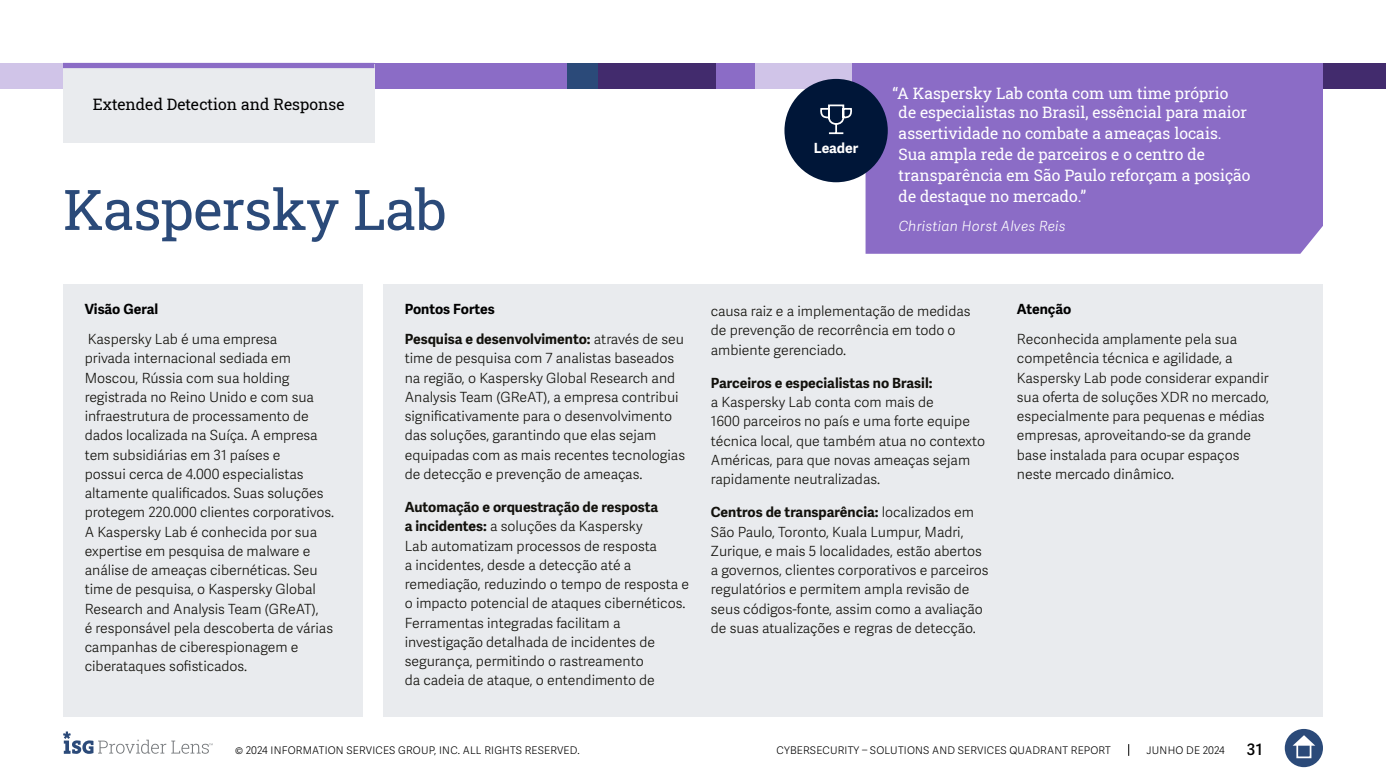
<style>
.page{position:relative;width:1386px;height:780px;background:#fff}
.page>*{position:absolute;margin:0;border:0;box-sizing:border-box;transform-origin:0 0}
.t1{font:56px "Roboto Slab";letter-spacing:-.015em;color:#2b4a79}
.t2{font:15.75px/21px "Roboto Slab ISG P Regular";color:#fff}
.t3{font:15.75px "Roboto Slab ISG P Regular";color:#000}
.t4{font:600 15.75px "Adelle Sans";color:#000}
.t5{font:300 14px/19.2px "Adelle Sans";color:#12110c}
.t6{font:700 14px/29.8px "Adelle Sans";color:#12110c}
.t7{font:italic 300 14px "Adelle Sans";letter-spacing:.02em;color:#fff}
.t8{font:700 14px "Adelle Sans";letter-spacing:-.005em;color:#000}
.t9{font:700 14px "Adelle Sans";letter-spacing:-.01em;color:#fff}
.t10{font:300 10.5px "Adelle Sans";letter-spacing:.02em;color:#000}
.s1{color:#000}
.s2{font-weight:300}
.s3{font-weight:700}
</style>
<div class="page">
<svg style="left:1128px;top:744px;width:1px;height:12px"></svg>
<div style="left:1285px;top:729px;width:38px;height:38px;background:#2b4a79;border-radius:50%"></div>
<svg style="left:1293px;top:735px;width:22px;height:10px"></svg>
<div style="left:1296px;top:743px;width:15px;height:15px;border:2px solid #fff"></div>
<svg style="left:63px;top:731px;width:150px;height:23px"></svg>
<div style="left:0;top:63px;width:158px;height:26px;background:#d0c4e8"></div>
<div style="left:158px;top:63px;width:409px;height:26px;background:#8b6cc6"></div>
<div style="left:850px;top:63px;width:184px;height:26px;background:#8b6cc6"></div>
<div style="left:1323px;top:63px;width:63px;height:26px;background:#422b6d"></div>
<div style="left:754px;top:63px;width:98px;height:26px;background:#d0c4e8"></div>
<div style="left:598px;top:63px;width:157px;height:26px;background:#8b6cc6"></div>
<div style="left:598px;top:63px;width:118px;height:26px;background:#422b6d"></div>
<div style="left:567px;top:63px;width:31px;height:26px;background:#2b4a79"></div>
<div style="left:866px;top:63px;width:457px;height:191px;background:#8b6cc6"></div>
<div style="left:384px;top:284px;width:939px;height:433px;background:#e9ebee"></div>
<div style="left:64px;top:284px;width:299px;height:433px;background:#e9ebee"></div>
<div style="left:784px;top:79px;width:104px;height:103px;background:#001638;border-radius:50%"></div>
<svg style="left:820px;top:104px;width:32px;height:31px"></svg>
<div style="left:63px;top:64px;width:311px;height:78px;background:#e9ebee"></div>
<div style="left:63px;top:63px;width:311px;height:5px;background:#8b6cc6"></div>
<p class="t3" style="left:93px;top:93px;width:253px">Extended Detection and Response</p>
<h1 class="t1" style="left:63px;top:171px;width:385px">Kaspersky Lab</h1>
<p class="t9" style="left:814px;top:139px;width:46px">Leader</p>
<p class="t2" style="left:899px;top:83px;width:350px;line-height:19.4px;text-indent:-6px">“A Kaspersky Lab conta com um time próprio de especialistas no Brasil, essêncial para maior</p>
<p class="t2" style="left:899px;top:123px;width:353px">assertividade no combate a ameaças locais.<br>Sua ampla rede de parceiros e o centro de transparência em São Paulo reforçam a posição de destaque no mercado.”</p>
<p class="t7" style="left:899px;top:218px;width:168px">Christian Horst Alves Reis</p>
<p class="t8" style="left:85px;top:301px;width:75px">Visão Geral</p>
<p class="t5" style="left:85px;top:330px;width:251px">Kaspersky Lab é uma empresa<br>privada internacional sediada em Moscou, Rússia com sua holding registrada no Reino Unido e com sua infraestrutura de processamento de dados localizada na Suíça. A empresa tem subsidiárias em 31 países e<br>possui cerca de 4.000 especialistas altamente qualificados. Suas soluções protegem 220.000 clientes corporativos.<br>A Kaspersky Lab é conhecida por sua expertise em pesquisa de malware e análise de ameaças cibernéticas. Seu time de pesquisa, o Kaspersky Global Research and Analysis Team (GReAT),<br>é responsável pela descoberta de várias campanhas de ciberespionagem e ciberataques sofisticados.</p>
<p class="t6" style="left:405px;top:295px;width:281px"><span class="s1">Pontos Fortes<br></span>Pesquisa e desenvolvimento: <span class="s2">através de seu</span></p>
<p class="t5" style="left:405px;top:349px;width:282px">time de pesquisa com 7 analistas baseados na região, o Kaspersky Global Research and Analysis Team (GReAT), a empresa contribui significativamente para o desenvolvimento das soluções, garantindo que elas sejam equipadas com as mais recentes tecnologias de detecção e prevenção de ameaças.</p>
<p class="t5" style="left:405px;top:498px;width:286px"><span class="s3">Automação e orquestração de resposta<br>a incidentes:</span> a soluções da Kaspersky<br>Lab automatizam processos de resposta<br>a incidentes, desde a detecção até a remediação, reduzindo o tempo de resposta e o impacto potencial de ataques cibernéticos.<br>Ferramentas integradas facilitam a investigação detalhada de incidentes de segurança, permitindo o rastreamento<br>da cadeia de ataque, o entendimento de</p>
<p class="t5" style="left:711px;top:302px;width:261px">causa raiz e a implementação de medidas de prevenção de recorrência em todo o ambiente gerenciado.</p>
<p class="t6" style="left:711px;top:368px;width:223px">Parceiros e especialistas no Brasil:</p>
<p class="t5" style="left:711px;top:393px;width:276px">a Kaspersky Lab conta com mais de<br>1600 parceiros no país e uma forte equipe técnica local, que também atua no contexto Américas, para que novas ameaças sejam rapidamente neutralizadas.</p>
<p class="t5" style="left:711px;top:503px;width:279px"><span class="s3">Centros de transparência:</span> localizados em São Paulo, Toronto, Kuala Lumpur, Madri, Zurique, e mais 5 localidades, estão abertos a governos, clientes corporativos e parceiros regulatórios e permitem ampla revisão de seus códigos-fonte, assim como a avaliação de suas atualizações e regras de detecção.</p>
<p class="t8" style="left:1017px;top:301px;width:56px">Atenção</p>
<p class="t5" style="left:1017px;top:330px;width:254px">Reconhecida amplamente pela sua competência técnica e agilidade, a Kaspersky Lab pode considerar expandir sua oferta de soluções XDR no mercado, especialmente para pequenas e médias empresas, aproveitando-se da grande base instalada para ocupar espaços neste mercado dinâmico.</p>
<p class="t10" style="left:235px;top:744px;width:346px">© 2024 INFORMATION SERVICES GROUP, INC. ALL RIGHTS RESERVED.</p>
<p class="t10" style="left:777px;top:744px;width:336px">CYBERSECURITY – SOLUTIONS AND SERVICES QUADRANT REPORT</p>
<p class="t10" style="left:1147px;top:744px;width:80px">JUNHO DE 2024</p>
<p class="t4" style="left:1247px;top:740px;width:17px">31</p>
</div>
